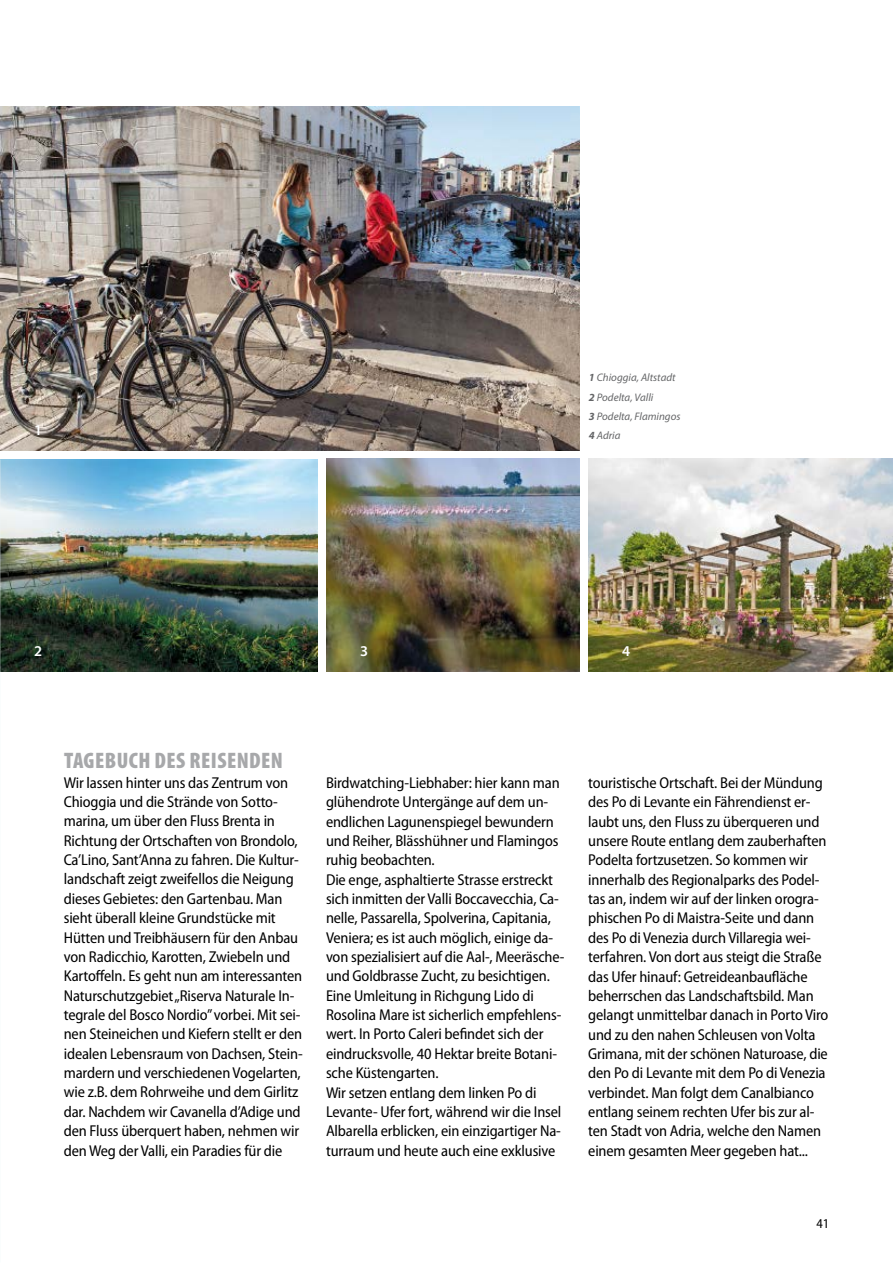
<style>
.page{position:relative;width:893px;height:1263px;background:#fff}
.page>*{position:absolute;margin:0;border:0;box-sizing:border-box;transform-origin:0 0}
.t1{font:900 condensed 22.5px "Myriad Pro";letter-spacing:.02em;color:#a7a8aa}
.t2{font:semi-condensed 15.75px/19.4px "Myriad Pro";letter-spacing:-.01em;color:#000}
.t3{font:600 15px "Myriad Pro";color:#fff}
.t4{font:semi-condensed 13.5px "Myriad Pro";color:#000}
.t5{font:italic 10.95px/19.4px "Myriad Pro";color:#646567}
.s1{font-weight:700}
</style>
<div class="page">
<img style="left:0;top:106px;width:580px;height:345px">
<img style="left:0;top:459px;width:317px;height:213px">
<img style="left:326px;top:459px;width:254px;height:212px">
<img style="left:588px;top:459px;width:305px;height:212px">
<p class="t3" style="left:34px;top:420px;width:10px">1</p>
<p class="t5" style="left:589px;top:368px;width:93px"><span class="s1">1</span> Chioggia, Altstadt<br><span class="s1">2</span> Podelta, Valli<br><span class="s1">3</span> Podelta, Flamingos<br><span class="s1">4</span> Adria</p>
<p class="t3" style="left:34px;top:642px;width:10px">2</p>
<p class="t3" style="left:360px;top:642px;width:10px">3</p>
<p class="t3" style="left:622px;top:642px;width:10px">4</p>
<h1 class="t1" style="left:64px;top:746px;width:221px">TAGEBUCH DES REISENDEN</h1>
<p class="t2" style="left:64px;top:772px;width:240px">Wir lassen hinter uns das Zentrum von Chioggia und die Strände von Sotto&shy;marina, um über den Fluss Brenta in Richtung der Ortschaften von Brondolo, Ca’Lino, Sant’Anna zu fahren. Die Kultur&shy;landschaft zeigt zweifellos die Neigung dieses Gebietes: den Gartenbau. Man sieht überall kleine Grundstücke mit Hütten und Treibhäusern für den Anbau von Radicchio, Karotten, Zwiebeln und Kartoffeln. Es geht nun am interessanten Naturschutzgebiet „Riserva Naturale In&shy;tegrale del Bosco Nordio” vorbei. Mit sei&shy;nen Steineichen und Kiefern stellt er den idealen Lebensraum von Dachsen, Stein&shy;mardern und verschiedenen Vogelarten, wie z.B. dem Rohrweihe und dem Girlitz dar. Nachdem wir Cavanella d’Adige und den Fluss überquert haben, nehmen wir den Weg der Valli, ein Paradies für die</p>
<p class="t2" style="left:326px;top:773px;width:240px">Birdwatching-Liebhaber: hier kann man glühendrote Untergänge auf dem un&shy;endlichen Lagunenspiegel bewundern und Reiher, Blässhühner und Flamingos ruhig beobachten.<br>Die enge, asphaltierte Strasse erstreckt sich inmitten der Valli Boccavecchia, Ca&shy;nelle, Passarella, Spolverina, Capitania, Veniera; es ist auch möglich, einige da&shy;von spezialisiert auf die Aal-, Meeräsche&shy;und Goldbrasse Zucht, zu besichtigen.<br>Eine Umleitung in Richgung Lido di Rosolina Mare ist sicherlich empfehlens&shy;wert. In Porto Caleri befindet sich der eindrucksvolle, 40 Hektar breite Botani&shy;sche Küstengarten.<br>Wir setzen entlang dem linken Po di Levante- Ufer fort, während wir die Insel Albarella erblicken, ein einzigartiger Na&shy;turraum und heute auch eine exklusive</p>
<p class="t2" style="left:588px;top:773px;width:242px">touristische Ortschaft. Bei der Mündung des Po di Levante ein Fährendienst er&shy;laubt uns, den Fluss zu überqueren und unsere Route entlang dem zauberhaften Podelta fortzusetzen. So kommen wir innerhalb des Regionalparks des Podel&shy;tas an, indem wir auf der linken orogra&shy;phischen Po di Maistra-Seite und dann des Po di Venezia durch Villaregia wei&shy;terfahren. Von dort aus steigt die Straße das Ufer hinauf: Getreideanbaufläche beherrschen das Landschaftsbild. Man gelangt unmittelbar danach in Porto Viro und zu den nahen Schleusen von Volta Grimana, mit der schönen Naturoase, die den Po di Levante mit dem Po di Venezia verbindet. Man folgt dem Canalbianco entlang seinem rechten Ufer bis zur al&shy;ten Stadt von Adria, welche den Namen einem gesamten Meer gegeben hat...</p>
<p class="t4" style="left:816px;top:1216px;width:14px">41</p>
</div>
